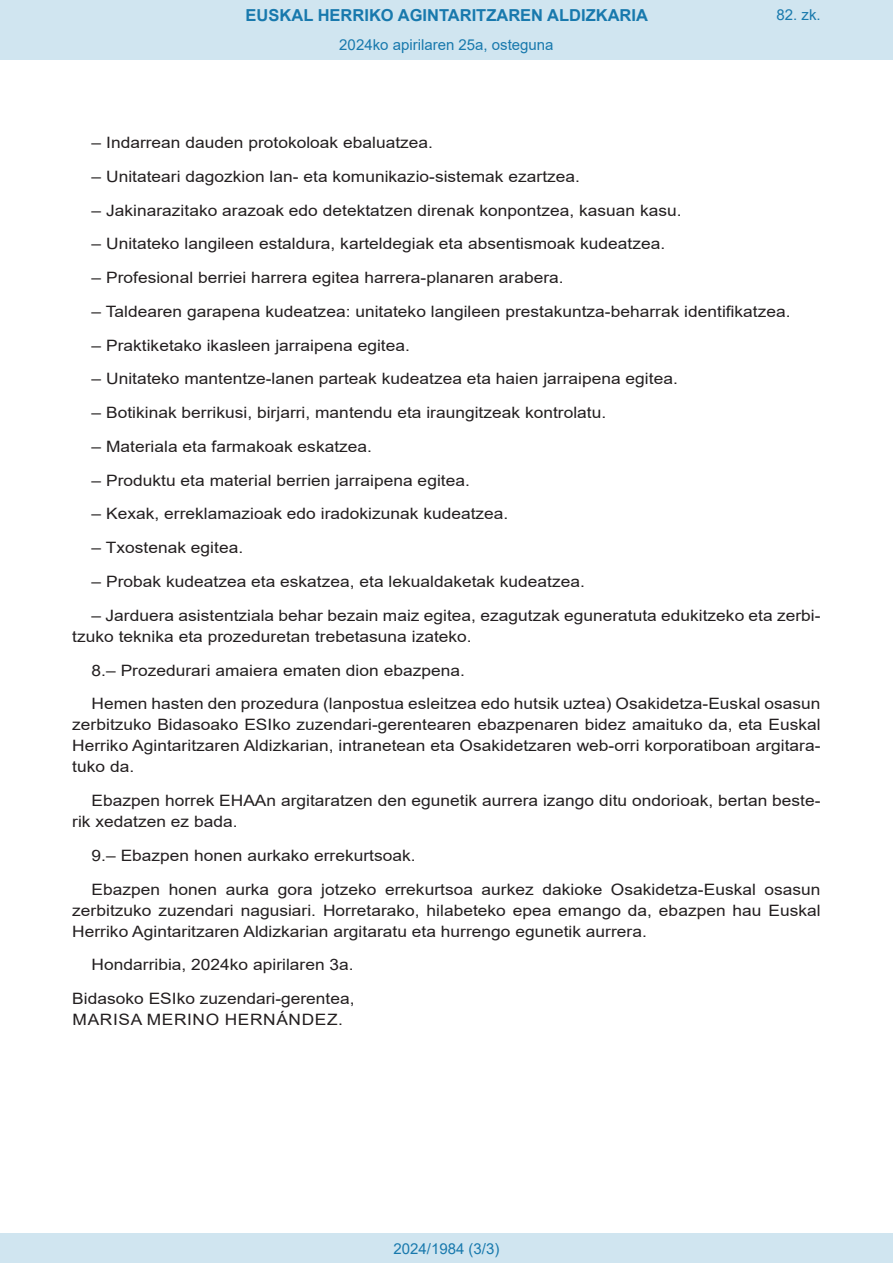
<style>
.page{position:relative;width:893px;height:1263px;background:#fff}
.page>*{position:absolute;margin:0;border:0;box-sizing:border-box;transform-origin:0 0}
.t1{font:700 16.5px "Arial";color:#1879ad}
.BOPVDetalle{font:15.6px/21px "Arial";color:#231f20;scale:1.11 1}
.BOPVFirmaPuesto{font:15.6px "Arial";color:#231f20;scale:1.11 1}
.BOPVFirmaNombre{font:15.6px "Arial";letter-spacing:.035em;color:#231f20;scale:1.11 1}
.Paginacion_Centro{font:15px "Arial";color:#1879ad}
</style>
<div class="page">
<div style="left:0;top:0;width:893px;height:60px;background:#d0e5f0"></div>
<div style="left:0;top:1233px;width:893px;height:30px;background:#d0e5f0"></div>
<p class="t1" style="left:246px;top:3px;width:404px">EUSKAL HERRIKO AGINTARITZAREN ALDIZKARIA</p>
<p class="Paginacion_Centro" style="left:339px;top:35px;width:216px">2024ko apirilaren 25a, osteguna</p>
<p class="Paginacion_Centro" style="left:776px;top:5px;width:46px">82. zk.</p>
<p class="BOPVDetalle" style="left:92px;top:132px;width:309px">– Indarrean dauden protokoloak ebaluatzea.</p>
<p class="BOPVDetalle" style="left:92px;top:166px;width:441px">– Unitateari dagozkion lan- eta komunikazio-sistemak ezartzea.</p>
<p class="BOPVDetalle" style="left:92px;top:200px;width:533px">– Jakinarazitako arazoak edo detektatzen direnak konpontzea, kasuan kasu.</p>
<p class="BOPVDetalle" style="left:92px;top:233px;width:518px">– Unitateko langileen estaldura, karteldegiak eta absentismoak kudeatzea.</p>
<p class="BOPVDetalle" style="left:92px;top:267px;width:427px">– Profesional berriei harrera egitea harrera-planaren arabera.</p>
<p class="BOPVDetalle" style="left:92px;top:301px;width:631px">– Taldearen garapena kudeatzea: unitateko langileen prestakuntza-beharrak identifikatzea.</p>
<p class="BOPVDetalle" style="left:92px;top:335px;width:288px">– Praktiketako ikasleen jarraipena egitea.</p>
<p class="BOPVDetalle" style="left:92px;top:368px;width:530px">– Unitateko mantentze-lanen parteak kudeatzea eta haien jarraipena egitea.</p>
<p class="BOPVDetalle" style="left:92px;top:402px;width:465px">– Botikinak berrikusi, birjarri, mantendu eta iraungitzeak kontrolatu.</p>
<p class="BOPVDetalle" style="left:92px;top:436px;width:254px">– Materiala eta farmakoak eskatzea.</p>
<p class="BOPVDetalle" style="left:92px;top:470px;width:342px">– Produktu eta material berrien jarraipena egitea.</p>
<p class="BOPVDetalle" style="left:92px;top:503px;width:377px">– Kexak, erreklamazioak edo iradokizunak kudeatzea.</p>
<p class="BOPVDetalle" style="left:92px;top:537px;width:138px">– Txostenak egitea.</p>
<p class="BOPVDetalle" style="left:92px;top:571px;width:446px">– Probak kudeatzea eta eskatzea, eta lekualdaketak kudeatzea.</p>
<p class="BOPVDetalle" style="left:72px;top:605px;width:676px;text-indent:19px">– Jarduera asistentziala behar bezain maiz egitea, ezagutzak eguneratuta edukitzeko eta zerbi&shy;tzuko teknika eta prozeduretan trebetasuna izateko.</p>
<p class="BOPVDetalle" style="left:92px;top:659px;width:338px">8.– Prozedurari amaiera ematen dion ebazpena.</p>
<p class="BOPVDetalle" style="left:72px;top:693px;width:676px;text-align:justify;text-indent:19px">Hemen hasten den prozedura (lanpostua esleitzea edo hutsik uztea) Osakidetza-Euskal osasun zerbitzuko Bidasoako ESIko zuzendari-gerentearen ebazpenaren bidez amaituko da, eta Euskal Herriko Agintaritzaren Aldizkarian, intranetean eta Osakidetzaren web-orri korporatiboan argitara&shy;tuko da.</p>
<p class="BOPVDetalle" style="left:72px;top:790px;width:676px;text-indent:19px">Ebazpen horrek EHAAn argitaratzen den egunetik aurrera izango ditu ondorioak, bertan beste&shy;rik xedatzen ez bada.</p>
<p class="BOPVDetalle" style="left:92px;top:845px;width:293px">9.– Ebazpen honen aurkako errekurtsoak.</p>
<p class="BOPVDetalle" style="left:72px;top:878px;width:676px;text-align:justify;text-indent:19px">Ebazpen honen aurka gora jotzeko errekurtsoa aurkez dakioke Osakidetza-Euskal osasun zerbitzuko zuzendari nagusiari. Horretarako, hilabeteko epea emango da, ebazpen hau Euskal Herriko Agintaritzaren Aldizkarian argitaratu eta hurrengo egunetik aurrera.</p>
<p class="BOPVDetalle" style="left:92px;top:954px;width:238px">Hondarribia, 2024ko apirilaren 3a.</p>
<p class="BOPVFirmaPuesto" style="left:72px;top:988px;width:256px">Bidasoko ESIko zuzendari-gerentea,</p>
<p class="BOPVFirmaNombre" style="left:73px;top:1009px;width:245px">MARISA MERINO HERNÁNDEZ.</p>
<p class="Paginacion_Centro" style="left:393px;top:1238px;width:107px">2024/1984 (3/3)</p>
</div>
